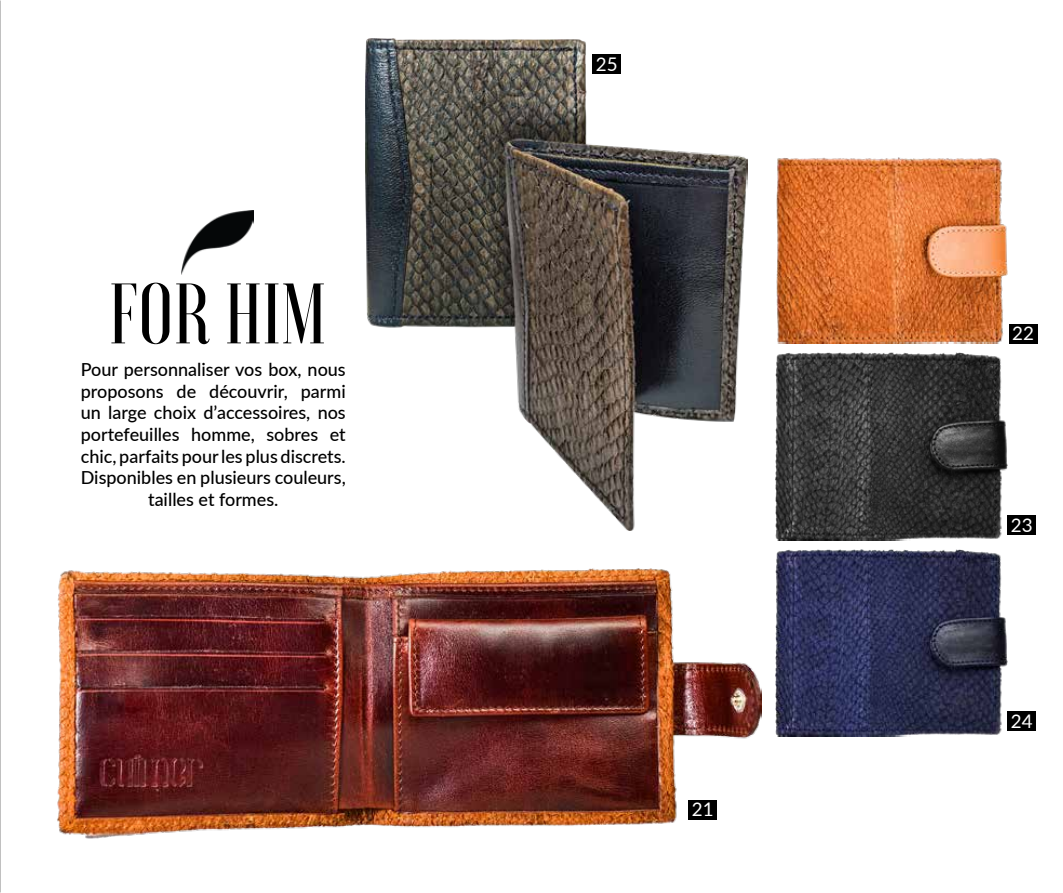
<style>
.page{position:relative;width:1063px;height:893px;background:#fff}
.page>*{position:absolute;margin:0;border:0;box-sizing:border-box;transform-origin:0 0}
.t1{font:500 85.5px "Voga";color:#000}
.t2{font:18.75px "Lato";color:#fff}
.t3{font:500 18px/21.6px "Lato";color:#000;text-align:center}
</style>
<div class="page">
<img style="left:0;top:0;width:1px;height:893px">
<img style="left:776px;top:550px;width:232px;height:187px">
<img style="left:776px;top:157px;width:232px;height:186px">
<img style="left:776px;top:353px;width:232px;height:187px">
<img style="left:57px;top:568px;width:704px;height:270px">
<img style="left:366px;top:38px;width:381px;height:493px">
<img style="left:181px;top:210px;width:72px;height:65px">
<div style="left:689px;top:800px;width:28px;height:19px;background:#000"></div>
<div style="left:593px;top:54px;width:28px;height:19px;background:#000"></div>
<div style="left:1009px;top:324px;width:28px;height:19px;background:#000"></div>
<div style="left:1008px;top:515px;width:28px;height:20px;background:#000"></div>
<div style="left:1008px;top:711px;width:28px;height:20px;background:#000"></div>
<h1 class="t1" style="left:109px;top:266px;width:219px">FOR HIM</h1>
<p class="t3" style="left:81px;top:358px;width:267px">Pour personnaliser vos box, nous proposons de découvrir, parmi un large choix d’accessoires, nos portefeuilles homme, sobres et chic, parfaits pour les plus discrets.<br>Disponibles en plusieurs couleurs, tailles et formes.</p>
<p class="t2" style="left:596px;top:50px;width:23px">25</p>
<p class="t2" style="left:692px;top:796px;width:23px">21</p>
<p class="t2" style="left:1012px;top:320px;width:23px">22</p>
<p class="t2" style="left:1011px;top:512px;width:23px">23</p>
<p class="t2" style="left:1011px;top:708px;width:23px">24</p>
</div>
